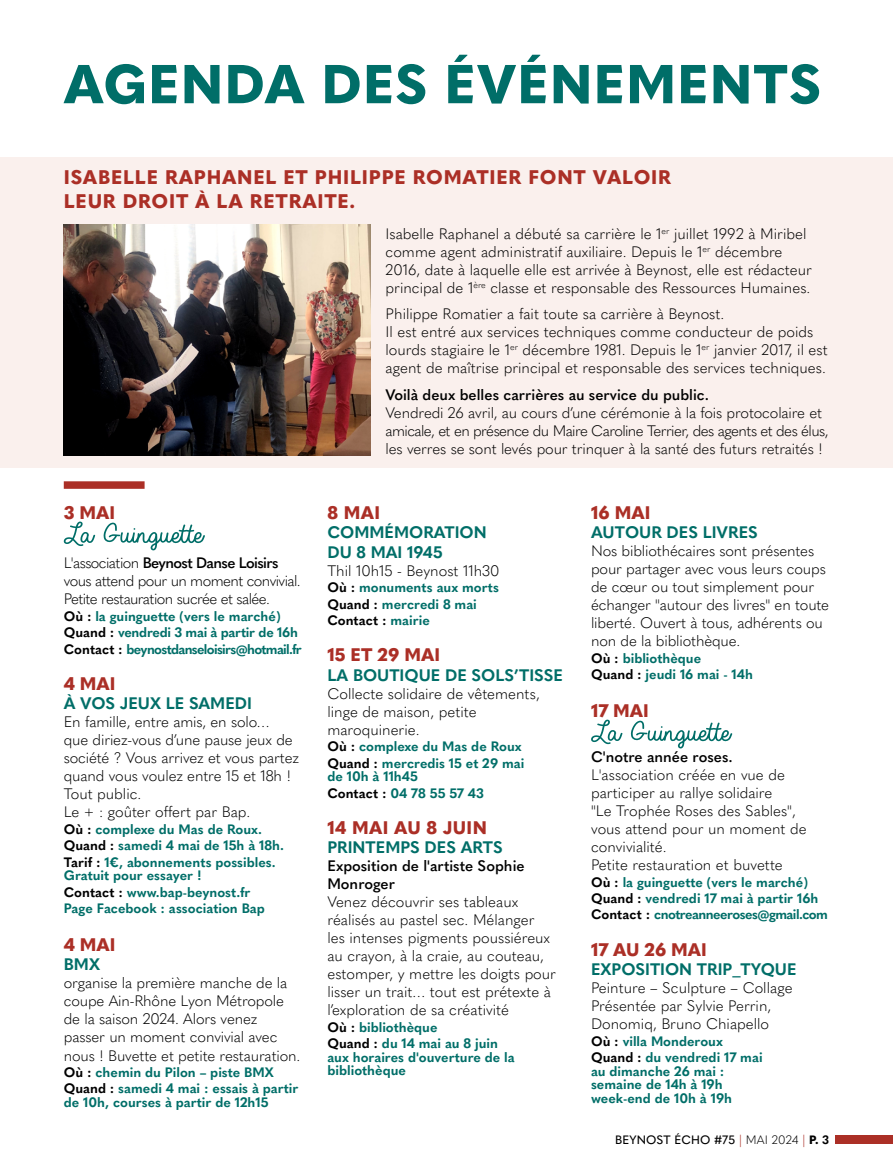
<style>
.page{position:relative;width:893px;height:1170px;background:#fff}
.page>*{position:absolute;margin:0;border:0;box-sizing:border-box;transform-origin:0 0}
.t1{font:800 54px "Quasimoda";letter-spacing:.02em;color:#006e68}
.t2{font:800 19.5px/23.4px "Quasimoda";letter-spacing:.04em;color:#ab2f26}
.t3{font:800 18px "Quasimoda";color:#ab2f26}
.t4{font:800 18px "Quasimoda";letter-spacing:.02em;color:#ab2f26}
.t5{font:700 16.5px/19.5px "Quasimoda";color:#006e68}
.t6{font:300 15px/18px "Quasimoda";color:#000}
.t7{font:300 15px/18px "Quasimoda";letter-spacing:-.04em;color:#000}
.t8{font:600 15px/18px "Quasimoda";color:#000}
.t9{font:700 13.5px/16.5px "Quasimoda";color:#006e68}
.t10{font:700 13.5px/16.5px "Quasimoda";letter-spacing:-.02em;color:#006e68}
.t11{font:500 12px "Quasimoda";letter-spacing:.01em;color:#000}
.s1{font-weight:600}
.s2{color:#000}
.s3{font-weight:300;color:#ab2f26}
.s4{font-weight:300}
.s5{font-weight:800}
.s6{font-weight:700}
</style>
<div class="page">
<div style="left:835px;top:1135px;width:58px;height:8px;background:#ab2f26"></div>
<div style="left:0;top:157px;width:893px;height:311px;background:#faf0ed"></div>
<svg style="left:64px;top:521px;width:31px;height:25px"></svg>
<svg style="left:103px;top:522px;width:102px;height:28px"></svg>
<svg style="left:591px;top:719px;width:31px;height:25px"></svg>
<svg style="left:631px;top:720px;width:101px;height:28px"></svg>
<div style="left:64px;top:481px;width:81px;height:8px;background:#ab2f26"></div>
<img style="left:64px;top:224px;width:307px;height:231px">
<h1 class="t1" style="left:64px;top:42px;width:759px">AGENDA DES ÉVÉNEMENTS</h1>
<h2 class="t2" style="left:64px;top:164px;width:609px">ISABELLE RAPHANEL ET PHILIPPE ROMATIER FONT VALOIR<br>LEUR DROIT À LA RETRAITE.</h2>
<p class="t6" style="left:386px;top:223px;width:428px">Isabelle Raphanel a débuté sa carrière le 1<sup>er</sup> juillet 1992 à Miribel comme agent administratif auxiliaire. Depuis le 1<sup>er</sup> décembre 2016, date à laquelle elle est arrivée à Beynost, elle est rédacteur principal de 1<sup>ère</sup> classe et responsable des Ressources Humaines.</p>
<p class="t6" style="left:386px;top:304px;width:444px">Philippe Romatier a fait toute sa carrière à Beynost.<br>Il est entré aux services techniques comme conducteur de poids lourds stagiaire le 1<sup>er</sup> décembre 1981. Depuis le 1<sup>er</sup> janvier 2017, il est agent de maîtrise principal et responsable des services techniques.</p>
<p class="t8" style="left:386px;top:384px;width:325px">Voilà deux belles carrières au service du public.</p>
<p class="t6" style="left:386px;top:402px;width:444px">Vendredi 26 avril, au cours d’une cérémonie à la fois protocolaire et amicale, et en présence du Maire Caroline Terrier, des agents et des élus, les verres se sont levés pour trinquer à la santé des futurs retraités !</p>
<p class="t3" style="left:64px;top:498px;width:53px">3 MAI</p>
<p class="t7" style="left:64px;top:553px;width:238px">L'association <span class="s1">Beynost Danse Loisirs </span>vous attend pour un moment convivial.<br>Petite restauration sucrée et salée.</p>
<p class="t10" style="left:64px;top:607px;width:240px"><span class="s2">Où :</span> la guinguette (vers le marché)<br><span class="s2">Quand :</span> vendredi 3 mai à partir de 16h<br><span class="s2">Contact :</span> beynostdanseloisirs@hotmail.fr</p>
<p class="t3" style="left:64px;top:669px;width:53px">4 MAI</p>
<p class="t5" style="left:64px;top:692px;width:190px">À VOS JEUX LE SAMEDI</p>
<p class="t6" style="left:64px;top:712px;width:237px">En famille, entre amis, en solo…<br>que diriez-vous d’une pause jeux de société ? Vous arrivez et vous partez quand vous voulez entre 15 et 18h !<br>Tout public.<br>Le + : goûter offert par Bap.</p>
<p class="t9" style="left:64px;top:819px;width:222px"><span class="s2">Où :</span> complexe du Mas de Roux.<br><span class="s2">Quand :</span> samedi 4 mai de 15h à 18h.<br><span class="s2">Tarif :</span> 1€, abonnements possibles.</p>
<p class="t9" style="left:64px;top:866px;width:203px">Gratuit pour essayer !<br><span class="s2">Contact :</span> www.bap-beynost.fr<br>Page Facebook : association Bap</p>
<p class="t3" style="left:64px;top:930px;width:53px">4 MAI</p>
<p class="t5" style="left:64px;top:953px;width:38px">BMX</p>
<p class="t6" style="left:64px;top:973px;width:238px">organise la première manche de la coupe Ain-Rhône Lyon Métropole de la saison 2024. Alors venez passer un moment convivial avec nous ! Buvette et petite restauration.</p>
<p class="t9" style="left:64px;top:1062px;width:236px"><span class="s2">Où :</span> chemin du Pilon – piste BMX<br><span class="s2">Quand :</span> samedi 4 mai : essais à partir</p>
<p class="t9" style="left:64px;top:1092px;width:206px">de 10h, courses à partir de 12h15</p>
<p class="t3" style="left:327px;top:498px;width:54px">8 MAI</p>
<p class="t5" style="left:327px;top:521px;width:161px">COMMÉMORATION<br>DU 8 MAI 1945</p>
<p class="t6" style="left:327px;top:560px;width:174px">Thil 10h15 - Beynost 11h30</p>
<p class="t9" style="left:327px;top:578px;width:173px"><span class="s2">Où :</span> monuments aux morts<br><span class="s2">Quand :</span> mercredi 8 mai<br><span class="s2">Contact :</span> mairie</p>
<p class="t3" style="left:327px;top:640px;width:114px">15 ET 29 MAI</p>
<p class="t5" style="left:327px;top:663px;width:237px">LA BOUTIQUE DE SOLS’TISSE</p>
<p class="t6" style="left:327px;top:683px;width:214px">Collecte solidaire de vêtements, linge de maison, petite maroquinerie.</p>
<p class="t9" style="left:327px;top:737px;width:199px"><span class="s2">Où :</span> complexe du Mas de Roux<br><span class="s2">Quand :</span> mercredis 15 et 29 mai</p>
<p class="t9" style="left:327px;top:767px;width:158px">de 10h à 11h45<br><span class="s2">Contact :</span> 04 78 55 57 43</p>
<p class="t4" style="left:327px;top:813px;width:161px">14 MAI AU 8 JUIN</p>
<p class="t5" style="left:327px;top:836px;width:177px">PRINTEMPS DES ARTS</p>
<p class="t8" style="left:327px;top:855px;width:199px">Exposition de l'artiste Sophie<br>Monroger</p>
<p class="t6" style="left:327px;top:891px;width:230px">Venez découvrir ses tableaux réalisés au pastel sec. Mélanger<br>les intenses pigments poussiéreux au crayon, à la craie, au couteau, estomper, y mettre les doigts pour lisser un trait… tout est prétexte à l’exploration de sa créativité</p>
<p class="t9" style="left:327px;top:1017px;width:172px"><span class="s2">Où :</span> bibliothèque<br><span class="s2">Quand :</span> du 14 mai au 8 juin</p>
<p class="t9" style="left:327px;top:1049px;width:189px;line-height:13.5px">aux horaires d'ouverture de la bibliothèque</p>
<p class="t3" style="left:591px;top:498px;width:61px">16 MAI</p>
<p class="t5" style="left:591px;top:521px;width:168px">AUTOUR DES LIVRES</p>
<p class="t6" style="left:591px;top:541px;width:240px">Nos bibliothécaires sont présentes pour partager avec vous leurs coups de cœur ou tout simplement pour échanger "autour des livres" en toute liberté. Ouvert à tous, adhérents ou non de la bibliothèque.</p>
<p class="t9" style="left:591px;top:648px;width:163px"><span class="s2">Où :</span> bibliothèque<br><span class="s2">Quand :</span> jeudi 16 mai - 14h</p>
<p class="t3" style="left:591px;top:696px;width:59px">17 MAI</p>
<p class="t8" style="left:591px;top:746px;width:143px">C'notre année roses.</p>
<p class="t6" style="left:591px;top:764px;width:217px">L'association créée en vue de participer au rallye solidaire<br>"Le Trophée Roses des Sables", vous attend pour un moment de convivialité.<br>Petite restauration et buvette</p>
<p class="t9" style="left:591px;top:872px;width:238px"><span class="s2">Où :</span> la guinguette (vers le marché)<br><span class="s2">Quand :</span> vendredi 17 mai à partir 16h<br><span class="s2">Contact :</span> cnotreanneeroses@gmail.com</p>
<p class="t3" style="left:591px;top:934px;width:117px">17 AU 26 MAI</p>
<p class="t5" style="left:591px;top:958px;width:207px">EXPOSITION TRIP_TYQUE</p>
<p class="t6" style="left:591px;top:977px;width:203px">Peinture – Sculpture – Collage<br>Présentée par Sylvie Perrin,<br>Donomiq, Bruno Chiapello</p>
<p class="t9" style="left:591px;top:1031px;width:173px"><span class="s2">Où :</span> villa Monderoux<br><span class="s2">Quand :</span> du vendredi 17 mai</p>
<p class="t9" style="left:591px;top:1062px;width:143px;line-height:13.5px">au dimanche 26 mai : semaine de 14h à 19h week-end de 10h à 19h</p>
<p class="t11" style="left:615px;top:1130px;width:215px">BEYNOST ÉCHO #75 <span class="s3">|</span> <span class="s4">MAI 2024</span> <span class="s3">|</span> <span class="s5">P.</span> <span class="s6">3</span></p>
</div>
